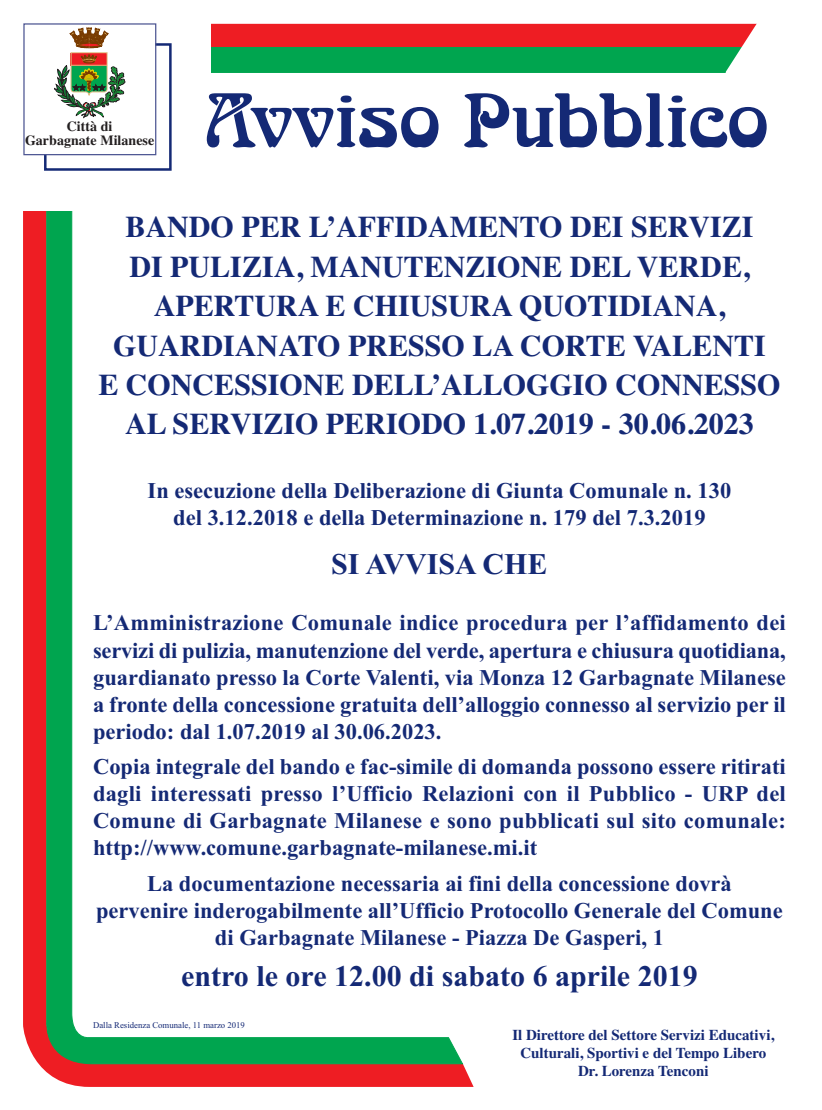
<style>
.page{position:relative;width:822px;height:1110px;background:#fff}
.page>*{position:absolute;margin:0;border:0;box-sizing:border-box;transform-origin:0 0}
.t1{font:75px "Arnold Boecklin Std";color:#142975}
.t2{font:700 30px/39.4px "Times";color:#142975;text-align:center}
.t3{font:700 30px "Times New Roman";color:#142975}
.t4{font:700 22.5px/27px "Times New Roman";color:#142975;text-align:center}
.t5{font:700 15px/18px "Times";color:#142975;text-align:center}
.t6{font:700 14.06px/14.1px "Times";color:#231f20;text-align:center}
.t7{font:8.75px "Times New Roman";color:#142975}
</style>
<div class="page">
<svg style="left:23px;top:211px;width:451px;height:876px;background:#ed292e"></svg>
<svg style="left:44px;top:211px;width:430px;height:853px"></svg>
<div style="left:93px;top:481px;width:692px;height:112px;background:#fff"></div>
<div style="left:93px;top:214px;width:692px;height:257px;background:#fff"></div>
<div style="left:44px;top:43px;width:127px;height:128px;border:2px solid #142975"></div>
<div style="left:25px;top:25px;width:130px;height:129px;background:#fff"></div>
<img style="left:54px;top:27px;width:71px;height:92px">
<div style="left:23px;top:23px;width:133px;height:132px;border:1px solid #4d5692"></div>
<svg style="left:211px;top:23px;width:546px;height:50px;background:#776a42"></svg>
<p class="t6" style="left:25px;top:119px;width:131px">Città di<br>Garbagnate Milanese</p>
<h1 class="t1" style="left:204px;top:92px;width:566px">Avviso Pubblico</h1>
<h2 class="t2" style="left:98px;top:207px;width:683px">BANDO PER L’AFFIDAMENTO DEI SERVIZI<br>DI PULIZIA, MANUTENZIONE DEL VERDE, APERTURA E CHIUSURA QUOTIDIANA, GUARDIANATO PRESSO LA CORTE VALENTI<br>E CONCESSIONE DELL’ALLOGGIO CONNESSO AL SERVIZIO PERIODO 1.07.2019 - 30.06.2023</h2>
<p class="t4" style="left:148px;top:476px;width:585px">In esecuzione della Deliberazione di Giunta Comunale n. 130 del 3.12.2018 e della Determinazione n. 179 del 7.3.2019</p>
<h2 class="t3" style="left:331px;top:546px;width:218px">SI AVVISA CHE</h2>
<p class="t4" style="left:93px;top:609px;width:694px;text-align:justify">L’Amministrazione Comunale indice procedura per l’affidamento dei servizi di pulizia, manutenzione del verde, apertura e chiusura quotidiana, guardianato presso la Corte Valenti, via Monza 12 Garbagnate Milanese a fronte della concessione gratuita dell’alloggio connesso al servizio per il periodo: dal 1.07.2019 al 30.06.2023.</p>
<p class="t4" style="left:93px;top:753px;width:694px;text-align:justify">Copia integrale del bando e fac-simile di domanda possono essere ritirati dagli interessati presso l’Ufficio Relazioni con il Pubblico - URP del Comune di Garbagnate Milanese e sono pubblicati sul sito comunale: http://www.comune.garbagnate-milanese.mi.it</p>
<p class="t4" style="left:96px;top:870px;width:688px">La documentazione necessaria ai fini della concessione dovrà<br>pervenire inderogabilmente all’Ufficio Protocollo Generale del Comune di Garbagnate Milanese - Piazza De Gasperi, 1</p>
<h2 class="t3" style="left:181px;top:958px;width:518px">entro le ore 12.00 di sabato 6 aprile 2019</h2>
<p class="t7" style="left:93px;top:1020px;width:153px">Dalla Residenza Comunale, 11 marzo 2019</p>
<p class="t5" style="left:512px;top:1026px;width:263px">Il Direttore del Settore Servizi Educativi,<br>Culturali, Sportivi e del Tempo Libero<br>Dr. Lorenza Tenconi</p>
</div>
